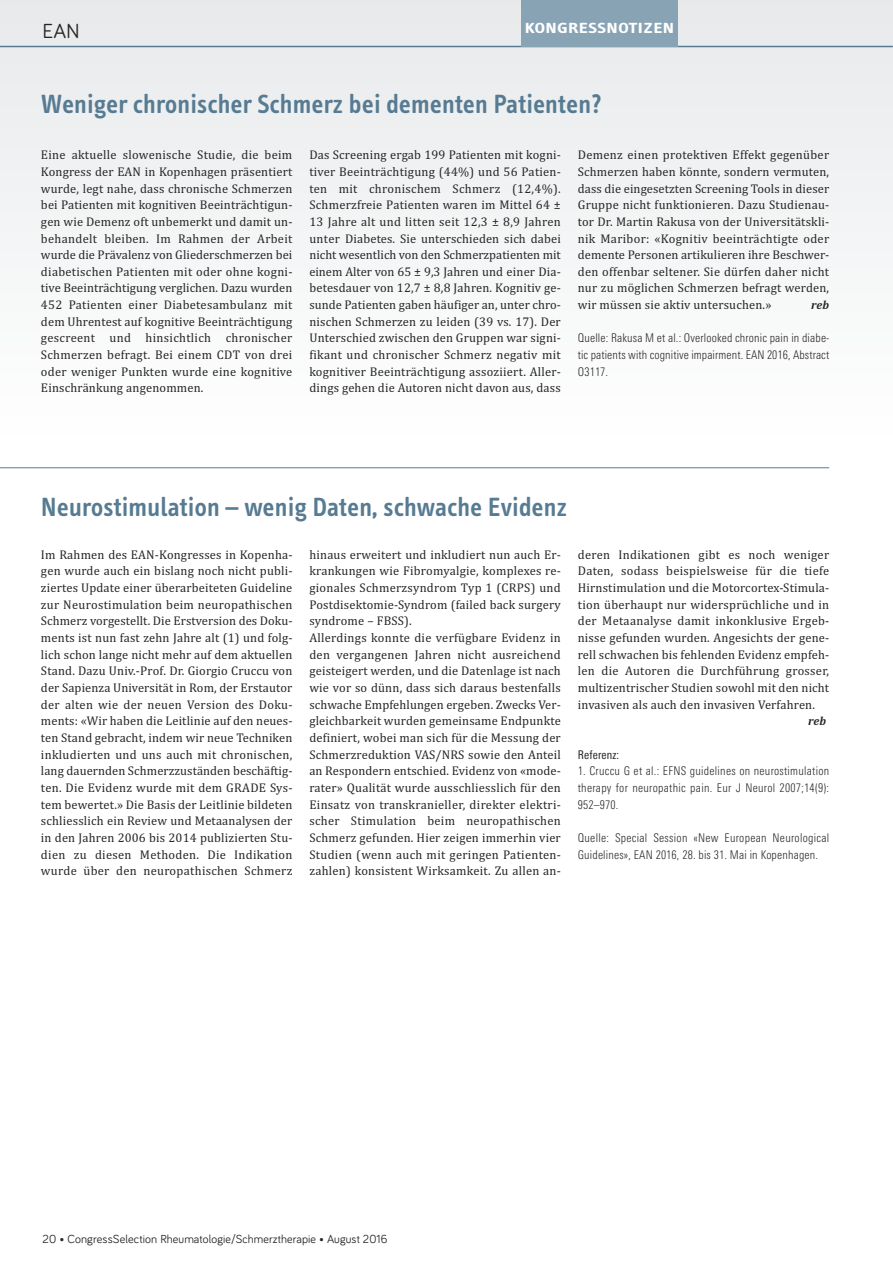
<style>
.page{position:relative;width:893px;height:1263px;background:#fff}
.page>*{position:absolute;margin:0;border:0;box-sizing:border-box;transform-origin:0 0}
.t1{font:600 27px "Info Text";letter-spacing:.01em;color:#567b92}
.t2{font:21px "Bariol";color:#272627}
.t3{font:700 15px "Info Text";letter-spacing:.025em;color:#fff;scale:1.26 1}
.t4{font:12.75px/16.6px "Cambria";letter-spacing:.015em;color:#272627;text-align:justify}
.t5{font:300 condensed 12px/16.6px "Linotype Univers";letter-spacing:.015em;color:#272627;text-align:justify}
.t6{font:12px "Bariol";letter-spacing:.01em;color:#272627}
.t7{font:condensed 12px "Linotype Univers";letter-spacing:.015em;color:#272627}
.t8{font:italic 700 12px "Cambria";letter-spacing:.005em;color:#272627}
</style>
<div class="page">
<div style="left:0;top:0;width:893px;height:442px;background:#f3f4f5"></div>
<hr style="left:0;top:46px;width:893px;height:1px;background:#567b92">
<div style="left:521px;top:0;width:157px;height:47px;background:#88a3b3"></div>
<hr style="left:0;top:467px;width:829px;height:1px;background:#567b92">
<h2 class="t2" style="left:43px;top:24px;width:38px">EAN</h2>
<p class="t3" style="left:525px;top:22px;width:120px">KONGRESSNOTIZEN</p>
<h1 class="t1" style="left:41px;top:94px;width:562px">Weniger chronischer Schmerz bei dementen Patienten?</h1>
<p class="t4" style="left:41px;top:147px;width:253px">Eine aktuelle slowenische Studie, die beim Kongress der EAN in Kopenhagen präsentiert wurde, legt nahe, dass chronische Schmerzen bei Patienten mit kognitiven Beeinträchtigun&shy;gen wie Demenz oft unbemerkt und damit un&shy;behandelt bleiben. Im Rahmen der Arbeit wurde die Prävalenz von Gliederschmerzen bei diabetischen Patienten mit oder ohne kogni&shy;tive Beeinträchtigung verglichen. Dazu wurden 452 Patienten einer Diabetesambulanz mit dem Uhrentest auf kognitive Beeinträchtigung gescreent und hinsichtlich chronischer Schmerzen befragt. Bei einem CDT von drei oder weniger Punkten wurde eine kognitive Einschränkung angenommen.</p>
<p class="t4" style="left:309px;top:147px;width:253px">Das Screening ergab 199 Patienten mit kogni&shy;tiver Beeinträchtigung (44%) und 56 Patien&shy;ten mit chronischem Schmerz (12,4%).<br>Schmerzfreie Patienten waren im Mittel 64 ± 13 Jahre alt und litten seit 12,3 ± 8,9 Jahren unter Diabetes. Sie unterschieden sich dabei nicht wesentlich von den Schmerzpatienten mit einem Alter von 65 ± 9,3 Jahren und einer Dia&shy;betesdauer von 12,7 ± 8,8 Jahren. Kognitiv ge&shy;sunde Patienten gaben häufiger an, unter chro&shy;nischen Schmerzen zu leiden (39 vs. 17). Der Unterschied zwischen den Gruppen war signi&shy;fikant und chronischer Schmerz negativ mit kognitiver Beeinträchtigung assoziiert. Aller&shy;dings gehen die Autoren nicht davon aus, dass</p>
<p class="t4" style="left:578px;top:147px;width:253px">Demenz einen protektiven Effekt gegenüber Schmerzen haben könnte, sondern vermuten, dass die eingesetzten Screening Tools in dieser Gruppe nicht funktionieren. Dazu Studienau&shy;tor Dr. Martin Rakusa von der Universitätskli&shy;nik Maribor: «Kognitiv beeinträchtigte oder demente Personen artikulieren ihre Beschwer&shy;den offenbar seltener. Sie dürfen daher nicht nur zu möglichen Schmerzen befragt werden, wir müssen sie aktiv untersuchen.»</p>
<p class="t8" style="left:811px;top:298px;width:20px">reb</p>
<p class="t5" style="left:578px;top:331px;width:253px">Quelle: Rakusa M et al.: Overlooked chronic pain in diabe&shy;tic patients with cognitive impairment. EAN 2016, Abstract O3117.</p>
<h1 class="t1" style="left:41px;top:496px;width:528px">Neurostimulation – wenig Daten, schwache Evidenz</h1>
<p class="t4" style="left:41px;top:546px;width:253px">Im Rahmen des EAN-Kongresses in Kopenha&shy;gen wurde auch ein bislang noch nicht publi&shy;ziertes Update einer überarbeiteten Guideline zur Neurostimulation beim neuropathischen Schmerz vorgestellt. Die Erstversion des Doku&shy;ments ist nun fast zehn Jahre alt (1) und folg&shy;lich schon lange nicht mehr auf dem aktuellen Stand. Dazu Univ.-Prof. Dr. Giorgio Cruccu von der Sapienza Universität in Rom, der Erstautor der alten wie der neuen Version des Doku&shy;ments: «Wir haben die Leitlinie auf den neues&shy;ten Stand gebracht, indem wir neue Techniken inkludierten und uns auch mit chronischen, lang dauernden Schmerzzuständen beschäftig&shy;ten. Die Evidenz wurde mit dem GRADE Sys&shy;tem bewertet.» Die Basis der Leitlinie bildeten schliesslich ein Review und Metaanalysen der in den Jahren 2006 bis 2014 publizierten Stu&shy;dien zu diesen Methoden. Die Indikation wurde über den neuropathischen Schmerz</p>
<p class="t4" style="left:309px;top:546px;width:253px;text-align:left">hinaus erweitert und inkludiert nun auch Er&shy;krankungen wie Fibromyalgie, komplexes re&shy;gionales Schmerzsyndrom Typ 1 (CRPS) und Postdisektomie-Syndrom (failed back surgery syndrome – FBSS).<br>Allerdings konnte die verfügbare Evidenz in den vergangenen Jahren nicht ausreichend geisteigert werden, und die Datenlage ist nach wie vor so dünn, dass sich daraus bestenfalls schwache Empfehlungen ergeben. Zwecks Ver&shy;gleichbarkeit wurden gemeinsame Endpunkte definiert, wobei man sich für die Messung der Schmerzreduktion VAS/NRS sowie den Anteil an Respondern entschied. Evidenz von «mode&shy;rater» Qualität wurde ausschliesslich für den Einsatz von transkranieller, direkter elektri&shy;scher Stimulation beim neuropathischen Schmerz gefunden. Hier zeigen immerhin vier Studien (wenn auch mit geringen Patienten&shy;zahlen) konsistent Wirksamkeit. Zu allen an-</p>
<p class="t4" style="left:578px;top:546px;width:253px">deren Indikationen gibt es noch weniger Daten, sodass beispielsweise für die tiefe Hirnstimulation und die Motorcortex-Stimula&shy;tion überhaupt nur widersprüchliche und in der Metaanalyse damit inkonklusive Ergeb&shy;nisse gefunden wurden. Angesichts der gene&shy;rell schwachen bis fehlenden Evidenz empfeh&shy;len die Autoren die Durchführung grosser, multizentrischer Studien sowohl mit den nicht invasiven als auch den invasiven Verfahren.</p>
<p class="t8" style="left:808px;top:714px;width:20px">reb</p>
<p class="t7" style="left:578px;top:750px;width:43px">Referenz:</p>
<p class="t5" style="left:578px;top:764px;width:253px">1. Cruccu G et al.: EFNS guidelines on neurostimulation therapy for neuropathic pain. Eur J Neurol 2007;14(9):<br>952–970.</p>
<p class="t5" style="left:578px;top:830px;width:253px">Quelle: Special Session «New European Neurological<br>Guidelines», EAN 2016, 28. bis 31. Mai in Kopenhagen.</p>
<p class="t6" style="left:43px;top:1234px;width:346px">20 • CongressSelection Rheumatologie/Schmerztherapie • August 2016</p>
</div>
